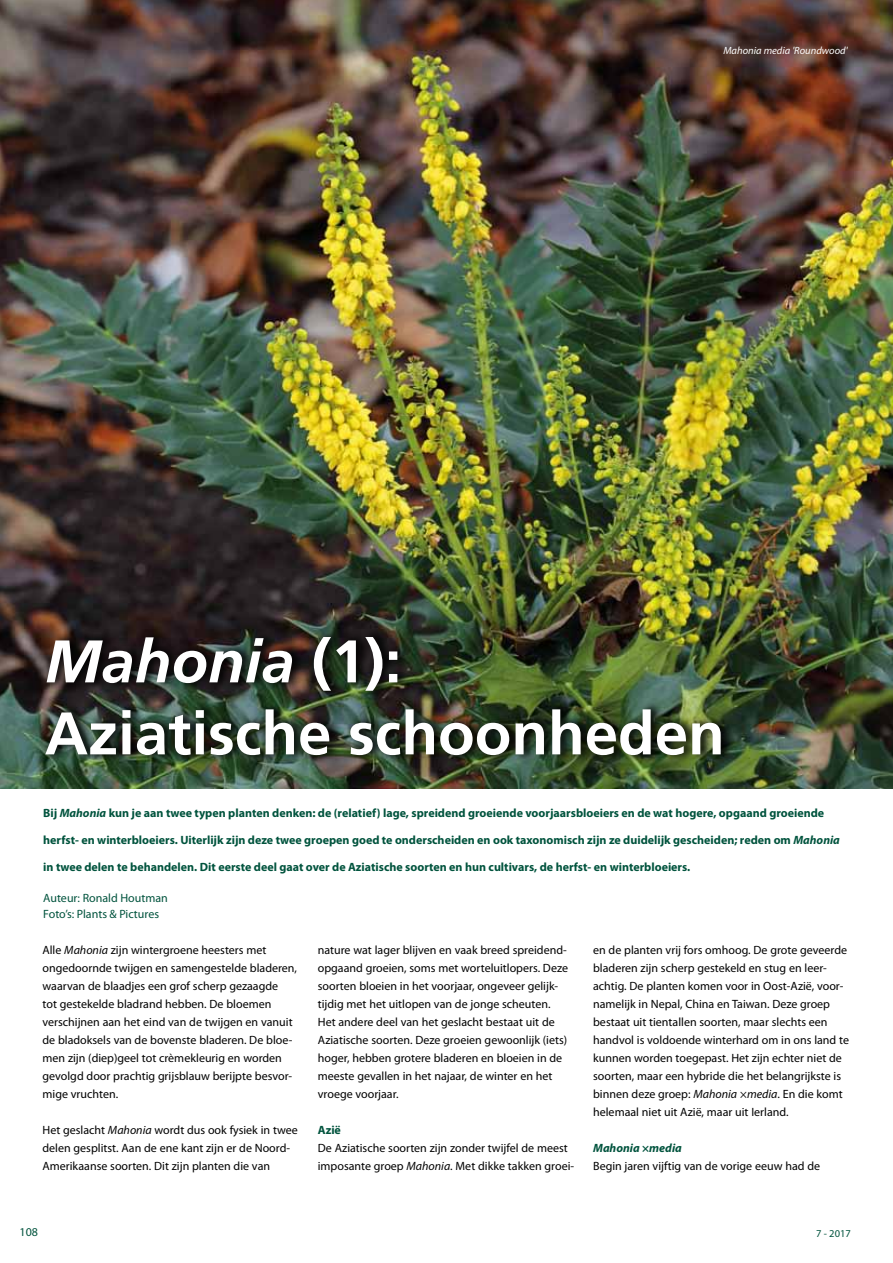
<style>
.page{position:relative;width:893px;height:1263px;background:#fff}
.page>*{position:absolute;margin:0;border:0;box-sizing:border-box;transform-origin:0 0}
.t1{font:700 60px/72px "Frutiger";color:#fff}
.t2{font:12px/18px "Myriad Pro";color:#000}
.t3{font:700 12px "Myriad Pro";color:#00533d}
.t4{font:12px/16.5px "Myriad Pro";color:#00533d}
.t5{font:italic 700 12px "Myriad Pro";color:#00533d}
.t6{font:italic 10.5px "Myriad Pro";color:#fff}
.t7{font:10.5px "Myriad Pro";color:#00533d}
.s1{font-style:italic}
</style>
<div class="page">
<img style="left:0;top:0;width:893px;height:789px">
<div style="left:41px;top:628px;width:693px;height:136px;background:#000;opacity:.82"></div>
<p class="t6" style="left:723px;top:44px;width:126px">Mahonia media 'Roundwood'</p>
<h1 class="t1" style="left:45px;top:625px;width:681px"><span class="s1">Mahonia</span> (1):<br>Aziatische schoonheden</h1>
<p class="t3" style="left:43px;top:805px;width:782px">Bij <span class="s1">Mahonia</span> kun je aan twee typen planten denken: de (relatief) lage, spreidend groeiende voorjaarsbloeiers en de wat hogere, opgaand groeiende</p>
<p class="t3" style="left:43px;top:832px;width:798px">herfst- en winterbloeiers. Uiterlijk zijn deze twee groepen goed te onderscheiden en ook taxonomisch zijn ze duidelijk gescheiden; reden om <span class="s1">Mahonia</span></p>
<p class="t3" style="left:43px;top:859px;width:649px">in twee delen te behandelen. Dit eerste deel gaat over de Aziatische soorten en hun cultivars, de herfst- en winterbloeiers.</p>
<p class="t4" style="left:43px;top:889px;width:126px">Auteur: Ronald Houtman<br>Foto’s: Plants &amp; Pictures</p>
<p class="t2" style="left:43px;top:941px;width:256px">Alle <span class="s1">Mahonia</span> zijn wintergroene heesters met ongedoornde twijgen en samengestelde bladeren, waarvan de blaadjes een grof scherp gezaagde<br>tot gestekelde bladrand hebben. De bloemen verschijnen aan het eind van de twijgen en vanuit de bladoksels van de bovenste bladeren. De bloe&shy;men zijn (diep)geel tot crèmekleurig en worden gevolgd door prachtig grijsblauw berijpte besvor&shy;mige vruchten.</p>
<p class="t2" style="left:43px;top:1121px;width:257px">Het geslacht <span class="s1">Mahonia</span> wordt dus ook fysiek in twee delen gesplitst. Aan de ene kant zijn er de Noord-<br>Amerikaanse soorten. Dit zijn planten die van</p>
<p class="t2" style="left:318px;top:941px;width:252px">nature wat lager blijven en vaak breed spreidend&shy;opgaand groeien, soms met worteluitlopers. Deze soorten bloeien in het voorjaar, ongeveer gelijk&shy;tijdig met het uitlopen van de jonge scheuten.<br>Het andere deel van het geslacht bestaat uit de Aziatische soorten. Deze groeien gewoonlijk (iets) hoger, hebben grotere bladeren en bloeien in de meeste gevallen in het najaar, de winter en het vroege voorjaar.</p>
<p class="t3" style="left:318px;top:1122px;width:25px">Azië</p>
<p class="t2" style="left:318px;top:1139px;width:258px">De Aziatische soorten zijn zonder twijfel de meest imposante groep <span class="s1">Mahonia</span>. Met dikke takken groei-</p>
<p class="t2" style="left:593px;top:941px;width:257px">en de planten vrij fors omhoog. De grote geveerde bladeren zijn scherp gestekeld en stug en leer&shy;achtig. De planten komen voor in Oost-Azië, voor&shy;namelijk in Nepal, China en Taiwan. Deze groep bestaat uit tientallen soorten, maar slechts een handvol is voldoende winterhard om in ons land te kunnen worden toegepast. Het zijn echter niet de soorten, maar een hybride die het belangrijkste is binnen deze groep: <span class="s1">Mahonia ×media</span>. En die komt helemaal niet uit Azië, maar uit Ierland.</p>
<p class="t5" style="left:593px;top:1140px;width:90px">Mahonia ×media</p>
<p class="t2" style="left:593px;top:1157px;width:228px">Begin jaren vijftig van de vorige eeuw had de</p>
<p class="t4" style="left:20px;top:1223px;width:20px">108</p>
<p class="t7" style="left:816px;top:1227px;width:36px">7 - 2017</p>
</div>
